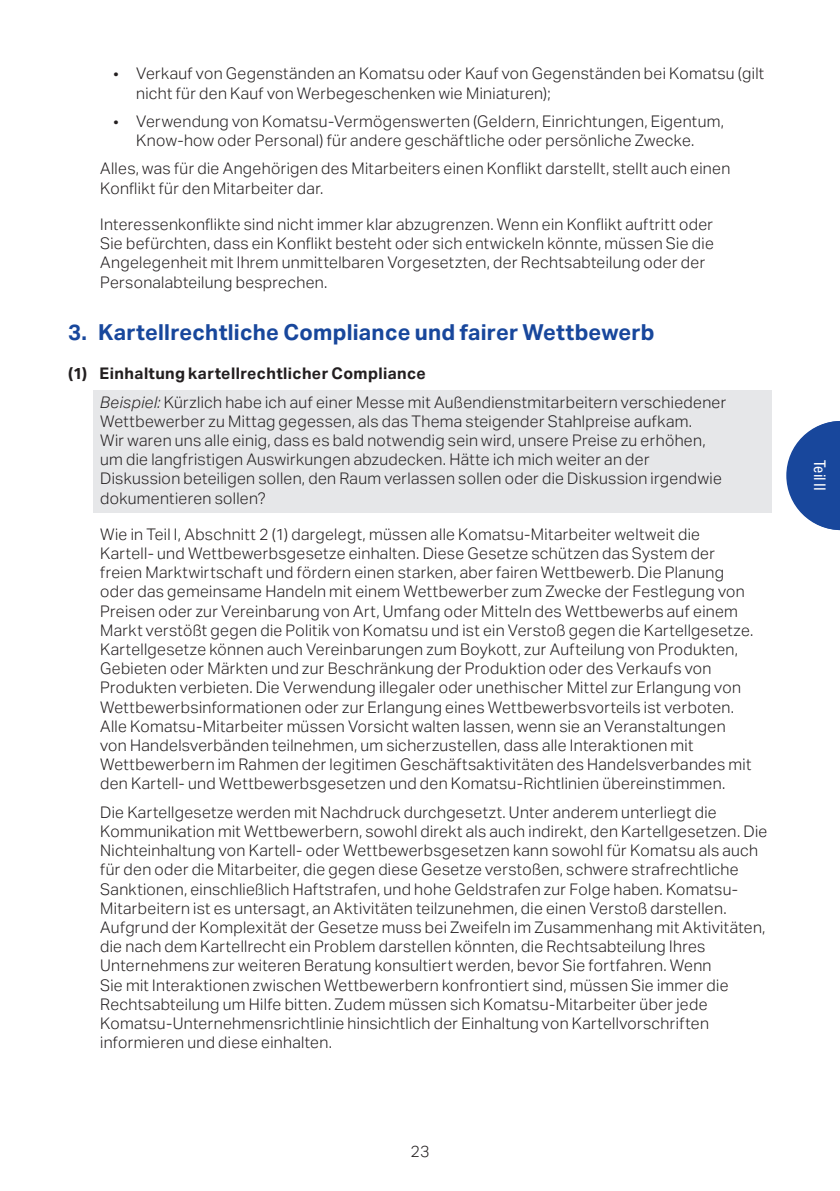
<style>
.page{position:relative;width:840px;height:1191px;background:#fff}
.page>*{position:absolute;margin:0;border:0;box-sizing:border-box;transform-origin:0 0}
.t1{font:700 22px "Aktiv Grotesk";letter-spacing:.01em;color:#18479c}
.t2{font:300 16px/19.2px "Aktiv Grotesk";letter-spacing:.02em;color:#231f20}
.t3{font:16px "Aktiv Grotesk Cd";letter-spacing:.01em;color:#fff}
.s1{font-weight:700}
.s2{font-style:italic}
</style>
<div class="page">
<div style="left:94px;top:390px;width:677px;height:122px;background:#e6e7e9"></div>
<svg style="left:786px;top:421px;width:53px;height:109px"></svg>
<p class="t2" style="left:136px;top:64px;width:629px;text-indent:-23px">• Verkauf von Gegenständen an Komatsu oder Kauf von Gegenständen bei Komatsu (gilt nicht für den Kauf von Werbegeschenken wie Miniaturen);</p>
<p class="t2" style="left:113px;top:112px;width:611px;text-align:center">• Verwendung von Komatsu-Vermögenswerten (Geldern, Einrichtungen, Eigentum,<br>Know-how oder Personal) für andere geschäftliche oder persönliche Zwecke.</p>
<p class="t2" style="left:100px;top:159px;width:631px">Alles, was für die Angehörigen des Mitarbeiters einen Konflikt darstellt, stellt auch einen<br>Konflikt für den Mitarbeiter dar.</p>
<p class="t2" style="left:100px;top:215px;width:615px">Interessenkonflikte sind nicht immer klar abzugrenzen. Wenn ein Konflikt auftritt oder Sie befürchten, dass ein Konflikt besteht oder sich entwickeln könnte, müssen Sie die Angelegenheit mit Ihrem unmittelbaren Vorgesetzten, der Rechtsabteilung oder der Personalabteilung besprechen.</p>
<h1 class="t1" style="left:68px;top:319px;width:587px">3. Kartellrechtliche Compliance und fairer Wettbewerb</h1>
<p class="t2" style="left:100px;top:360px;width:627px;line-height:28px;text-indent:-32px"><span class="s1">(1) Einhaltung kartellrechtlicher Compliance<br></span><span class="s2">Beispiel:</span> Kürzlich habe ich auf einer Messe mit Außendienstmitarbeitern verschiedener</p>
<p class="t2" style="left:100px;top:411px;width:623px">Wettbewerber zu Mittag gegessen, als das Thema steigender Stahlpreise aufkam.<br>Wir waren uns alle einig, dass es bald notwendig sein wird, unsere Preise zu erhöhen, um die langfristigen Auswirkungen abzudecken. Hätte ich mich weiter an der Diskussion beteiligen sollen, den Raum verlassen sollen oder die Diskussion irgendwie dokumentieren sollen?</p>
<p class="t2" style="left:100px;top:524px;width:654px">Wie in Teil I, Abschnitt 2 (1) dargelegt, müssen alle Komatsu-Mitarbeiter weltweit die Kartell- und Wettbewerbsgesetze einhalten. Diese Gesetze schützen das System der freien Marktwirtschaft und fördern einen starken, aber fairen Wettbewerb. Die Planung oder das gemeinsame Handeln mit einem Wettbewerber zum Zwecke der Festlegung von Preisen oder zur Vereinbarung von Art, Umfang oder Mitteln des Wettbewerbs auf einem Markt verstößt gegen die Politik von Komatsu und ist ein Verstoß gegen die Kartellgesetze.<br>Kartellgesetze können auch Vereinbarungen zum Boykott, zur Aufteilung von Produkten, Gebieten oder Märkten und zur Beschränkung der Produktion oder des Verkaufs von Produkten verbieten. Die Verwendung illegaler oder unethischer Mittel zur Erlangung von Wettbewerbsinformationen oder zur Erlangung eines Wettbewerbsvorteils ist verboten.<br>Alle Komatsu-Mitarbeiter müssen Vorsicht walten lassen, wenn sie an Veranstaltungen von Handelsverbänden teilnehmen, um sicherzustellen, dass alle Interaktionen mit Wettbewerbern im Rahmen der legitimen Geschäftsaktivitäten des Handelsverbandes mit den Kartell- und Wettbewerbsgesetzen und den Komatsu-Richtlinien übereinstimmen.</p>
<p class="t2" style="left:100px;top:802px;width:668px">Die Kartellgesetze werden mit Nachdruck durchgesetzt. Unter anderem unterliegt die Kommunikation mit Wettbewerbern, sowohl direkt als auch indirekt, den Kartellgesetzen. Die Nichteinhaltung von Kartell- oder Wettbewerbsgesetzen kann sowohl für Komatsu als auch für den oder die Mitarbeiter, die gegen diese Gesetze verstoßen, schwere strafrechtliche Sanktionen, einschließlich Haftstrafen, und hohe Geldstrafen zur Folge haben. Komatsu-Mitarbeitern ist es untersagt, an Aktivitäten teilzunehmen, die einen Verstoß darstellen.<br>Aufgrund der Komplexität der Gesetze muss bei Zweifeln im Zusammenhang mit Aktivitäten, die nach dem Kartellrecht ein Problem darstellen könnten, die Rechtsabteilung Ihres Unternehmens zur weiteren Beratung konsultiert werden, bevor Sie fortfahren. Wenn<br>Sie mit Interaktionen zwischen Wettbewerbern konfrontiert sind, müssen Sie immer die Rechtsabteilung um Hilfe bitten. Zudem müssen sich Komatsu-Mitarbeiter über jede Komatsu-Unternehmensrichtlinie hinsichtlich der Einhaltung von Kartellvorschriften informieren und diese einhalten.</p>
<p class="t2" style="left:410px;top:1142px;width:20px">23</p>
<p class="t3" style="left:828px;top:459px;width:33px;rotate:90deg">Teil II</p>
</div>
